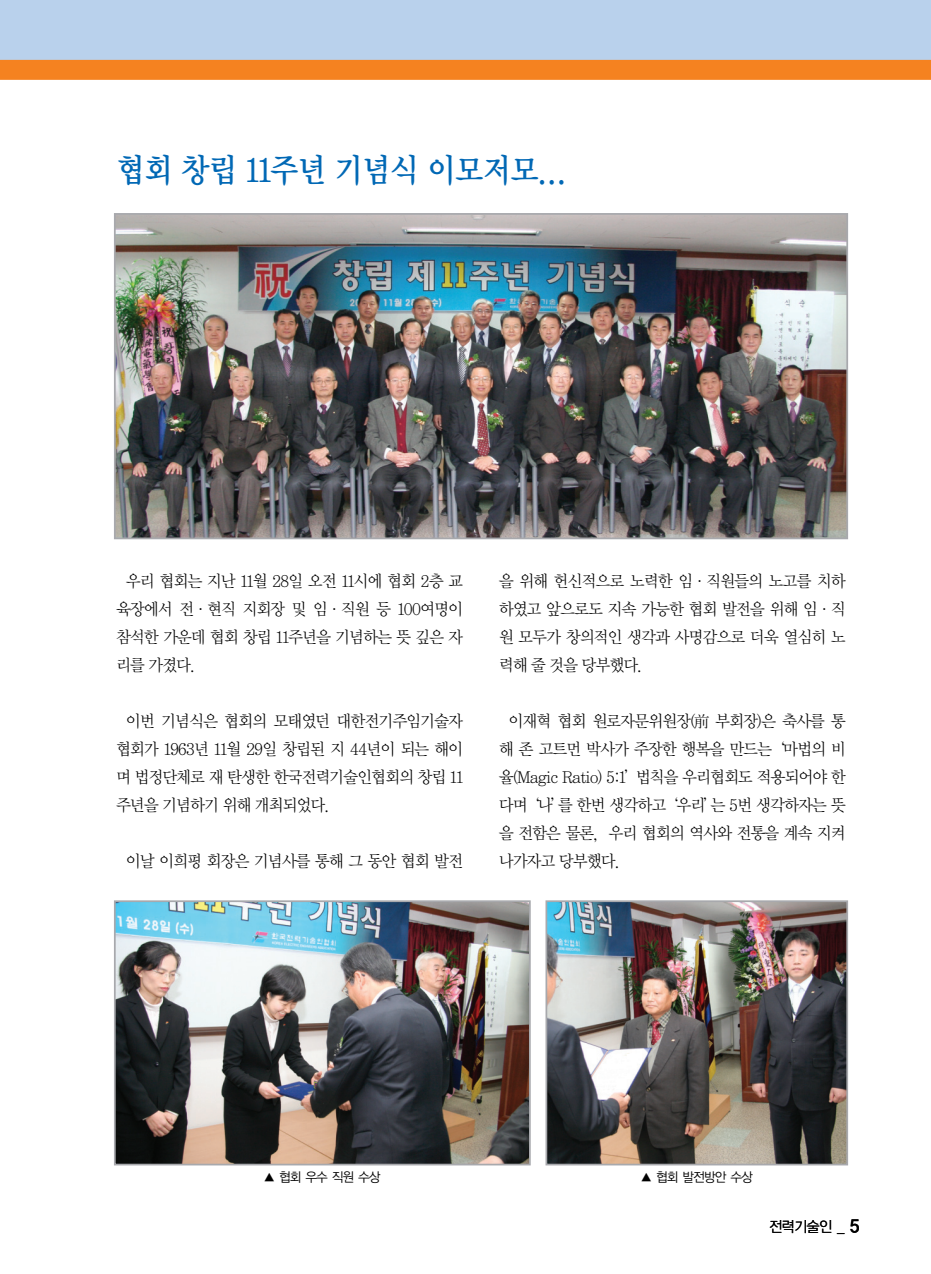
<style>
.page{position:relative;width:931px;height:1274px;background:#fff}
.page>*{position:absolute;margin:0;border:0;box-sizing:border-box;transform-origin:0 0}
.t1{font:33.25px "Y Mj O14";letter-spacing:-.075em;color:#0168b5;scale:.9 1}
.t2{font:16.62px/28px "Y Mj O12";letter-spacing:-.115em;color:#000;text-align:justify;scale:.95 1}
.t3{font:14.88px "YGO32";letter-spacing:-.11em;color:#000;scale:.95 1}
.t4{font:13.12px "YGO12";letter-spacing:-.13em;color:#000;scale:.95 1}
.s1{font-size:15.75px}
.s2{font-family:"YGO34";font-size:17.5px}
</style>
<div class="page">
<div style="left:0;top:0;width:931px;height:60px;background:#b9d1ec"></div>
<div style="left:0;top:60px;width:931px;height:20px;background:#f58220"></div>
<img style="left:117px;top:216px;width:728px;height:320px">
<div style="left:114px;top:213px;width:734px;height:326px;border:2px solid #a8a9ad"></div>
<img style="left:117px;top:903px;width:411px;height:259px">
<div style="left:114px;top:900px;width:417px;height:265px;border:2px solid #a8a9ad"></div>
<img style="left:549px;top:903px;width:296px;height:259px">
<div style="left:546px;top:900px;width:302px;height:265px;border:2px solid #a8a9ad"></div>
<p class="t1" style="left:116px;top:155px;width:505px">협회 창립 11주년 기념식 이모저모...</p>
<p class="t2" style="left:116px;top:568px;width:368px;text-indent:10px">우리 협회는 지난 11월 28일 오전 11시에 협회 2층 교 육장에서 전·현직 지회장 및 임·직원 등 100여명이 참석한 가운데 협회 창립 11주년을 기념하는 뜻 깊은 자 리를 가졌다.</p>
<p class="t2" style="left:116px;top:708px;width:368px;text-indent:10px">이번 기념식은 협회의 모태였던 대한전기주임기술자 협회가 1963년 11월 29일 창립된 지 44년이 되는 해이 며 법정단체로 재 탄생한 한국전력기술인협회의 창립 11 주년을 기념하기 위해 개최되었다.</p>
<p class="t2" style="left:126px;top:848px;width:357px">이날 이희평 회장은 기념사를 통해 그 동안 협회 발전</p>
<p class="t2" style="left:498px;top:568px;width:368px">을 위해 헌신적으로 노력한 임·직원들의 노고를 치하 하였고 앞으로도 지속 가능한 협회 발전을 위해 임·직 원 모두가 창의적인 생각과 사명감으로 더욱 열심히 노 력해 줄 것을 당부했다.</p>
<p class="t2" style="left:498px;top:708px;width:368px;text-indent:10px">이재혁 협회 원로자문위원장(前 부회장)은 축사를 통 해 존 고트먼 박사가 주장한 행복을 만드는‘마법의 비 율(Magic Ratio) 5:1’법칙을 우리협회도 적용되어야 한 다며‘나’를 한번 생각하고‘우리’는 5번 생각하자는 뜻 을 전함은 물론, 우리 협회의 역사와 전통을 계속 지켜 나가자고 당부했다.</p>
<p class="t4" style="left:263px;top:1171px;width:126px">▲ 협회 우수 직원 수상</p>
<p class="t4" style="left:640px;top:1171px;width:121px">▲ 협회 발전방안 수상</p>
<p class="t3" style="left:769px;top:1220px;width:99px">전력기술인 <span class="s1">_</span> <span class="s2">5</span></p>
</div>
